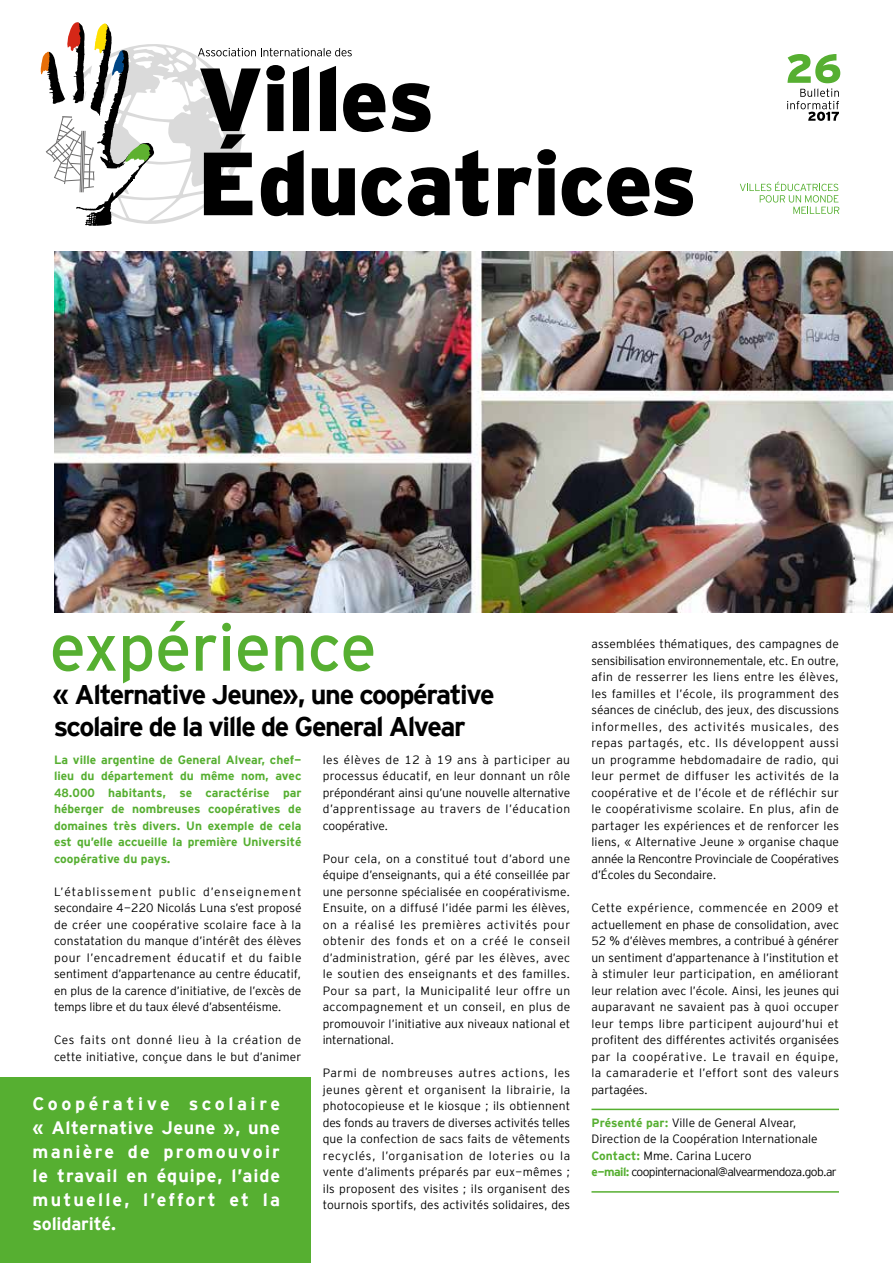
<style>
.page{position:relative;width:893px;height:1263px;background:#fff}
.page>*{position:absolute;margin:0;border:0;box-sizing:border-box;transform-origin:0 0}
.t1{font:66px "Interstate Mono";letter-spacing:-.01em;color:#56af31}
.t2{font:700 27px/31.5px "Interstate Mono";letter-spacing:-.05em;color:#000}
.t3{font:700 18px/24px "Interstate Mono";letter-spacing:.05em;color:#fff;text-align:justify}
.t4{font:12px/16.5px "Interstate Mono Lgt";color:#000;text-align:justify}
.t5{font:700 12px/16.5px "Interstate Mono";color:#56af31;text-align:justify}
.t6{font:12px/16.5px "Interstate Mono Lgt";letter-spacing:.02em;color:#000}
.s1{font-family:"Arial"}
.s2{font-family:"Interstate Mono";font-weight:700;color:#56af31}
</style>
<div class="page">
<hr style="left:591px;top:1109px;width:248px;height:1px;background:#56af31">
<hr style="left:591px;top:1191px;width:248px;height:2px;background:#56af31">
<div style="left:0;top:1077px;width:310px;height:186px;background:#56af31"></div>
<img style="left:54px;top:251px;width:839px;height:361px">
<svg style="left:740px;top:182px;width:99px;height:32px"></svg>
<svg style="left:41px;top:22px;width:448px;height:204px"></svg>
<svg style="left:498px;top:149px;width:58px;height:66px"></svg>
<svg style="left:562px;top:167px;width:131px;height:49px"></svg>
<svg style="left:787px;top:54px;width:53px;height:67px"></svg>
<h1 class="t1" style="left:50px;top:610px;width:329px">expérience</h1>
<h2 class="t2" style="left:53px;top:679px;width:444px">« Alternative Jeune», une coopérative scolaire de la ville de General Alvear</h2>
<p class="t5" style="left:54px;top:751px;width:249px">La ville argentine de General Alvear, chef&shy;lieu du département du même nom, avec 48.000 habitants, se caractérise par héberger de nombreuses coopératives de domaines très divers. Un exemple de cela est qu’elle accueille la première Université coopérative du pays.</p>
<p class="t4" style="left:323px;top:751px;width:249px">les élèves de 12 à 19 ans à participer au processus éducatif, en leur donnant un rôle prépondérant ainsi qu’une nouvelle alternative d’apprentissage au travers de l’éducation coopérative.</p>
<p class="t4" style="left:323px;top:850px;width:249px">Pour cela, on a constitué tout d’abord une équipe d’enseignants, qui a été conseillée par une personne spécialisée en coopérativisme.<br>Ensuite, on a diffusé l’idée parmi les élèves, on a réalisé les premières activités pour obtenir des fonds et on a créé le conseil d’administration, géré par les élèves, avec le soutien des enseignants et des familles.<br>Pour sa part, la Municipalité leur offre un accompagnement et un conseil, en plus de promouvoir l’initiative aux niveaux national et international.</p>
<p class="t4" style="left:323px;top:1064px;width:249px">Parmi de nombreuses autres actions, les jeunes gèrent et organisent la librairie, la photocopieuse et le kiosque ; ils obtiennent des fonds au travers de diverses activités telles que la confection de sacs faits de vêtements recyclés, l’organisation de loteries ou la vente d’aliments préparés par eux-mêmes ; ils proposent des visites ; ils organisent des tournois sportifs, des activités solidaires, des</p>
<p class="t4" style="left:54px;top:883px;width:249px">L’établissement public d’enseignement secondaire 4-220 Nicolás Luna s’est proposé de créer une coopérative scolaire face à la constatation du manque d’intérêt des élèves pour l’encadrement éducatif et du faible sentiment d’appartenance au centre éducatif, en plus de la carence d’initiative, de l’excès de temps libre et du taux élevé d’absentéisme.</p>
<p class="t6" style="left:54px;top:1031px;width:249px">Ces faits ont donné lieu à la création de cette initiative, conçue dans le but d’animer</p>
<h3 class="t3" style="left:33px;top:1092px;width:249px">Coopérative scolaire « Alternative Jeune », une manière de promouvoir le travail en équipe, l’aide mutuelle, l’effort et la solidarité.</h3>
<p class="t4" style="left:591px;top:635px;width:249px">assemblées thématiques, des campagnes de sensibilisation environnementale, etc. En outre, afin de resserrer les liens entre les élèves, les familles et l’école, ils programment des séances de cinéclub, des jeux, des discussions informelles, des activités musicales, des repas partagés, etc. Ils développent aussi un programme hebdomadaire de radio, qui leur permet de diffuser les activités de la coopérative et de l’école et de réfléchir sur le coopérativisme scolaire. En plus, afin de partager les expériences et de renforcer les liens, « Alternative Jeune » organise chaque année la Rencontre Provinciale de Coopératives d’Écoles du Secondaire.</p>
<p class="t4" style="left:591px;top:899px;width:249px">Cette expérience, commencée en 2009 et actuellement en phase de consolidation, avec 52 <span class="s1">%</span> d’élèves membres, a contribué à générer un sentiment d’appartenance à l’institution et à stimuler leur participation, en améliorant leur relation avec l’école. Ainsi, les jeunes qui auparavant ne savaient pas à quoi occuper leur temps libre participent aujourd’hui et profitent des différentes activités organisées par la coopérative. Le travail en équipe, la camaraderie et l’effort sont des valeurs partagées.</p>
<p class="t4" style="left:591px;top:1114px;width:247px;text-align:left"><span class="s2">Présenté par:</span> Ville de General Alvear, Direction de la Coopération Internationale <span class="s2">Contact:</span> Mme. Carina Lucero<br><span class="s2">e-mail:</span> coopinternacional@alvearmendoza.gob.ar</p>
</div>
